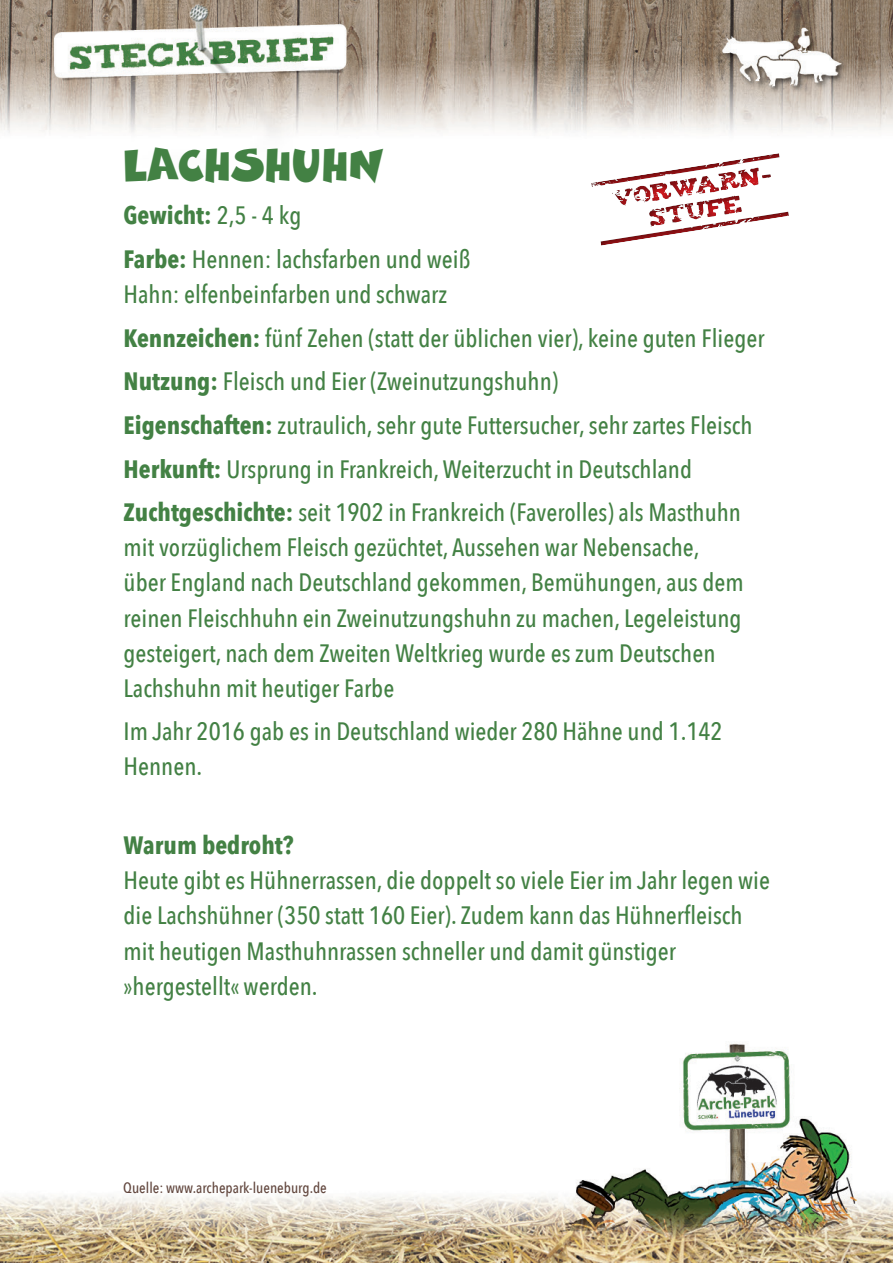
<style>
.page{position:relative;width:893px;height:1263px;background:#fff}
.page>*{position:absolute;margin:0;border:0;box-sizing:border-box;transform-origin:0 0}
.t1{font:37.5px "Comics Car Toon";color:#438144}
.t2{font:500 25.05px/35.1px "Avenir Next Condensed";color:#438144}
.t3{font:700 25.05px "Avenir Next Condensed";color:#438144}
.t4{font:500 15px "Avenir Next Condensed";color:#62473e}
.s1{font-weight:500}
.s2{font-weight:700}
</style>
<div class="page">
<img style="left:0;top:0;width:893px;height:1263px">
<svg style="left:590px;top:150px;width:200px;height:97px"></svg>
<p class="t1" style="left:124px;top:144px;width:262px">LACHSHUHN</p>
<p class="t3" style="left:124px;top:200px;width:179px">Gewicht: <span class="s1">2,5 - 4 kg</span></p>
<p class="t2" style="left:124px;top:241px;width:348px"><span class="s2">Farbe:</span> Hennen: lachsfarben und weiß<br>Hahn: elfenbeinfarben und schwarz</p>
<p class="t2" style="left:124px;top:320px;width:642px"><span class="s2">Kennzeichen:</span> fünf Zehen (statt der üblichen vier), keine guten Flieger</p>
<p class="t2" style="left:124px;top:364px;width:436px"><span class="s2">Nutzung:</span> Fleisch und Eier (Zweinutzungshuhn)</p>
<p class="t2" style="left:124px;top:407px;width:631px"><span class="s2">Eigenschaften:</span> zutraulich, sehr gute Futtersucher, sehr zartes Fleisch</p>
<p class="t2" style="left:124px;top:451px;width:570px"><span class="s2">Herkunft:</span> Ursprung in Frankreich, Weiterzucht in Deutschland</p>
<p class="t2" style="left:124px;top:495px;width:622px"><span class="s2">Zuchtgeschichte:</span> seit 1902 in Frankreich (Faverolles) als Masthuhn mit vorzüglichem Fleisch gezüchtet, Aussehen war Nebensache, über England nach Deutschland gekommen, Bemühungen, aus dem reinen Fleischhuhn ein Zweinutzungshuhn zu machen, Legeleistung gesteigert, nach dem Zweiten Weltkrieg wurde es zum Deutschen Lachshuhn mit heutiger Farbe</p>
<p class="t2" style="left:124px;top:714px;width:601px">Im Jahr 2016 gab es in Deutschland wieder 280 Hähne und 1.142<br>Hennen.</p>
<p class="t3" style="left:124px;top:830px;width:171px">Warum bedroht?</p>
<p class="t2" style="left:124px;top:863px;width:648px">Heute gibt es Hühnerrassen, die doppelt so viele Eier im Jahr legen wie die Lachshühner (350 statt 160 Eier). Zudem kann das Hühnerfleisch mit heutigen Masthuhnrassen schneller und damit günstiger »hergestellt« werden.</p>
<p class="t4" style="left:123px;top:1178px;width:205px">Quelle: www.archepark-lueneburg.de</p>
</div>
